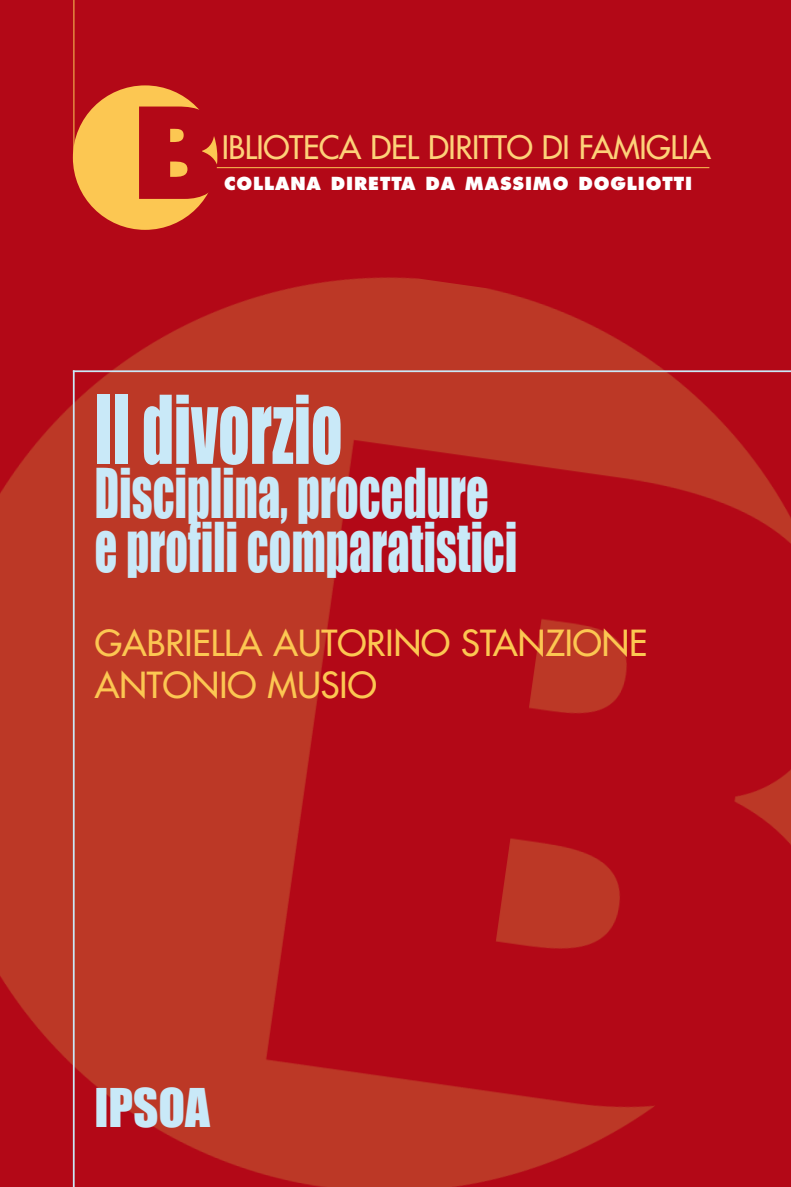
<style>
.page{position:relative;width:791px;height:1187px;background:#b30817}
.page>*{position:absolute;margin:0;border:0;box-sizing:border-box;transform-origin:0 0}
.t1{font:800 122.5px "Futura";color:#b30817}
.t2{font:87.5px "Impact";letter-spacing:.005em;color:#c9e9f8;scale:.7 1}
.t3{font:63px/54.2px "Impact";letter-spacing:.005em;color:#c9e9f8;scale:.7 1}
.t4{font:49px "Impact";color:#c9e9f8}
.t5{font:35px/42px "Futura";color:#fcc752}
.t6{font:31.5px "Futura";letter-spacing:-.015em;color:#fdd279}
.t7{font:800 17.5px "Futura";letter-spacing:.05em;color:#fff}
</style>
<div class="page">
<img style="left:0;top:277px;width:791px;height:910px">
<hr style="left:73px;top:370px;width:718px;height:2px;background:#c9e9f8">
<hr style="left:73px;top:370px;width:2px;height:817px;background:#c9e9f8">
<hr style="left:73px;top:0;width:1px;height:156px;background:#fcc752">
<div style="left:73px;top:85px;width:144px;height:145px;background:#fcc752;border-radius:50%"></div>
<hr style="left:217px;top:167px;width:492px;height:1px;background:#fcc752">
<h1 class="t1" style="left:132px;top:78px;width:92px">B</h1>
<p class="t6" style="left:222px;top:127px;width:491px">IBLIOTECA DEL DIRITTO DI FAMIGLIA</p>
<p class="t7" style="left:224px;top:173px;width:469px">COLLANA DIRETTA DA MASSIMO DOGLIOTTI</p>
<h2 class="t2" style="left:95px;top:362px;width:355px">Il divorzio</h2>
<p class="t3" style="left:95px;top:465px;width:605px">Disciplina, procedure e profili comparatistici</p>
<p class="t5" style="left:95px;top:622px;width:554px">GABRIELLA AUTORINO STANZIONE<br>ANTONIO MUSIO</p>
<p class="t4" style="left:94px;top:1069px;width:117px">IPSOA</p>
</div>
